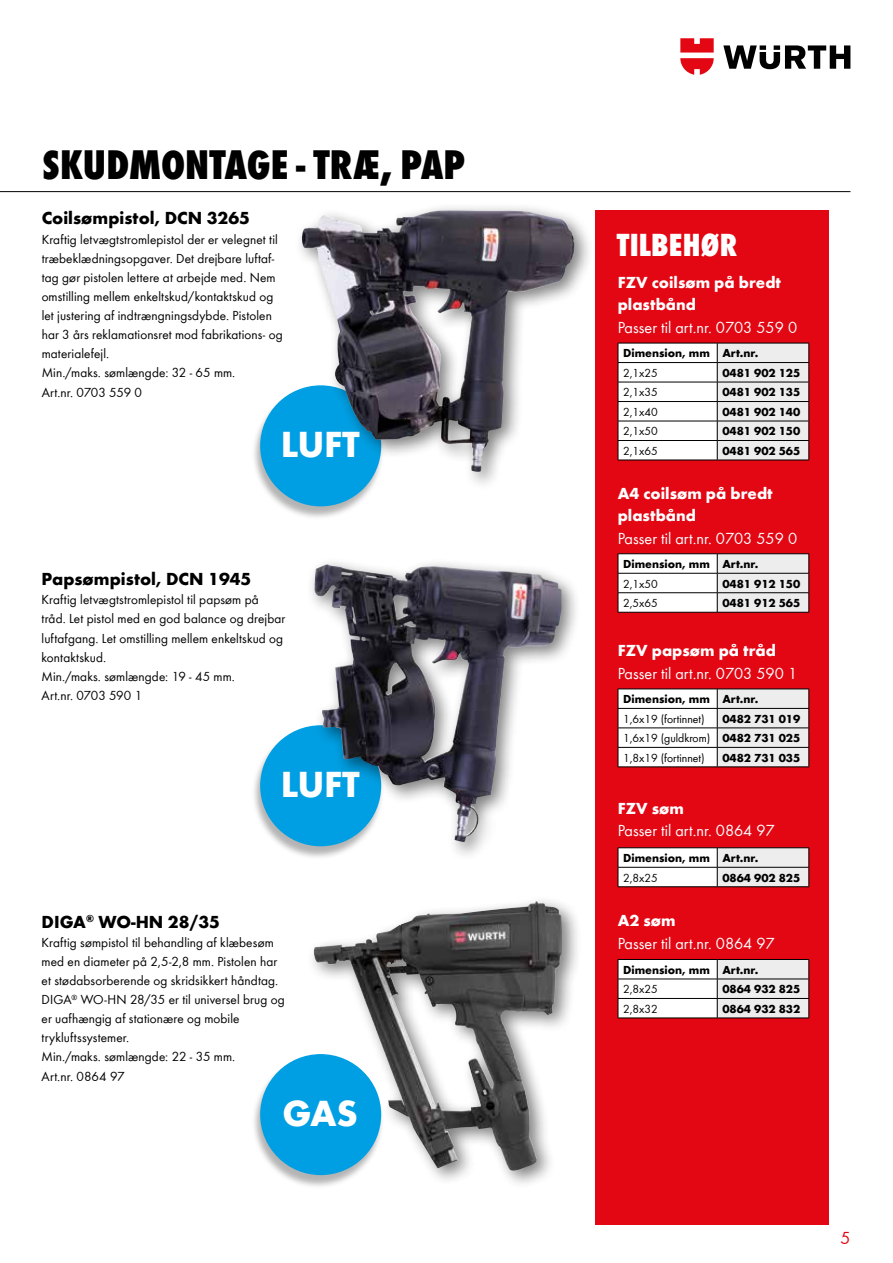
<style>
.page{position:relative;width:893px;height:1263px;background:#fff}
.page>*{position:absolute;margin:0;border:0;box-sizing:border-box;transform-origin:0 0}
.t1{font:42.75px "Wuerth Extra Bold Cond Caps";color:#000}
.t2{font:700 37.5px "Wuerth";letter-spacing:-.01em;color:#fff}
.t3{font:800 condensed 33px "Wuerth";letter-spacing:.005em;color:#fff}
.t4{font:700 18px "Wuerth";color:#000}
.t5{font:18px "Wuerth";color:#e30613}
.t6{font:16.5px "Wuerth";color:#fff}
.t7{font:700 16.5px/22.5px "Wuerth";color:#fff}
.t8{font:13.5px/19.2px "Wuerth";letter-spacing:.01em;color:#000}
.t9{font:700 12px "Wuerth";color:#000}
.t10{font:12px/19.5px "Wuerth";color:#000;text-align:justify}
.s1{font-weight:700}
</style>
<div class="page">
<svg style="left:723px;top:45px;width:127px;height:24px"></svg>
<svg style="left:680px;top:38px;width:34px;height:37px"></svg>
<hr style="left:0;top:191px;width:850px;height:1px;background:#000">
<div style="left:595px;top:210px;width:234px;height:1015px;background:#e30613"></div>
<svg style="left:618px;top:343px;width:192px;height:117px;background:#e6e5e5"></svg>
<hr style="left:618px;top:460px;width:99px;height:1px;background:#000">
<hr style="left:717px;top:460px;width:92px;height:1px;background:#000">
<hr style="left:618px;top:553px;width:99px;height:1px;background:#000">
<hr style="left:717px;top:553px;width:92px;height:1px;background:#000">
<svg style="left:618px;top:554px;width:192px;height:58px;background:#e8e7e7"></svg>
<hr style="left:618px;top:612px;width:99px;height:1px;background:#000">
<hr style="left:717px;top:612px;width:92px;height:1px;background:#000">
<svg style="left:618px;top:689px;width:192px;height:78px;background:#e4e4e4"></svg>
<hr style="left:618px;top:767px;width:99px;height:1px;background:#000">
<hr style="left:717px;top:767px;width:92px;height:1px;background:#000">
<hr style="left:618px;top:847px;width:99px;height:1px;background:#000">
<hr style="left:717px;top:847px;width:92px;height:1px;background:#000">
<svg style="left:618px;top:848px;width:192px;height:39px;background:#eae9e9"></svg>
<hr style="left:618px;top:886px;width:99px;height:1px;background:#000">
<hr style="left:717px;top:886px;width:92px;height:1px;background:#000">
<svg style="left:618px;top:959px;width:192px;height:59px;background:#e4e3e3"></svg>
<hr style="left:618px;top:1018px;width:99px;height:1px;background:#000">
<hr style="left:717px;top:1018px;width:92px;height:1px;background:#000">
<div style="left:251px;top:727px;width:133px;height:133px;background:#000;opacity:.3"></div>
<div style="left:260px;top:725px;width:121px;height:121px;background:#009fe3;border-radius:50%"></div>
<div style="left:251px;top:387px;width:133px;height:133px;background:#000;opacity:.3"></div>
<div style="left:260px;top:385px;width:121px;height:121px;background:#009fe3;border-radius:50%"></div>
<div style="left:251px;top:1055px;width:133px;height:134px;background:#000;opacity:.3"></div>
<div style="left:260px;top:1054px;width:121px;height:121px;background:#009fe3;border-radius:50%"></div>
<div style="left:294px;top:203px;width:300px;height:289px;background:#000;opacity:.5"></div>
<img style="left:302px;top:210px;width:150px;height:230px">
<div style="left:307px;top:557px;width:275px;height:304px;background:#000;opacity:.5"></div>
<img style="left:315px;top:564px;width:141px;height:238px">
<div style="left:306px;top:895px;width:276px;height:295px;background:#000;opacity:.5"></div>
<img style="left:314px;top:901px;width:222px;height:125px">
<h1 class="t1" style="left:43px;top:134px;width:424px">SKUDMONTAGE - TRÆ, PAP</h1>
<h3 class="t4" style="left:42px;top:205px;width:210px">Coilsømpistol, DCN 3265</h3>
<p class="t8" style="left:42px;top:229px;width:242px">Kraftig letvægtstromlepistol der er velegnet til træbeklædningsopgaver. Det drejbare luftaf&shy;tag gør pistolen lettere at arbejde med. Nem omstilling mellem enkeltskud/kontaktskud og let justering af indtrængningsdybde. Pistolen har 3 års reklamationsret mod fabrikations- og materialefejl.<br>Min./maks. sømlængde: 32 - 65 mm.<br>Art.nr. 0703 559 0</p>
<h2 class="t2" style="left:281px;top:417px;width:80px">LUFT</h2>
<h3 class="t4" style="left:42px;top:566px;width:211px">Papsømpistol, DCN 1945</h3>
<p class="t8" style="left:42px;top:589px;width:245px">Kraftig letvægtstromlepistol til papsøm på tråd. Let pistol med en god balance og drejbar luftafgang. Let omstilling mellem enkeltskud og kontaktskud.<br>Min./maks. sømlængde: 19 - 45 mm.<br>Art.nr. 0703 590 1</p>
<h2 class="t2" style="left:281px;top:757px;width:80px">LUFT</h2>
<h3 class="t4" style="left:42px;top:908px;width:180px">DIGA<sup>®</sup> WO-HN 28/35</h3>
<p class="t8" style="left:42px;top:932px;width:245px">Kraftig sømpistol til behandling af klæbesøm med en diameter på 2,5-2,8 mm. Pistolen har et stødabsorberende og skridsikkert håndtag.<br>DIGA<sup>®</sup> WO-HN 28/35 er til universel brug og er uafhængig af stationære og mobile trykluftssystemer.<br>Min./maks. sømlængde: 22 - 35 mm.<br>Art.nr. 0864 97</p>
<h2 class="t2" style="left:282px;top:1086px;width:77px">GAS</h2>
<h3 class="t3" style="left:617px;top:221px;width:122px">TILBEHØR</h3>
<p class="t7" style="left:618px;top:269px;width:165px">FZV coilsøm på bredt plastbånd</p>
<p class="t6" style="left:618px;top:316px;width:181px">Passer til art.nr. 0703 559 0</p>
<p class="t9" style="left:623px;top:345px;width:137px">Dimension, mm Art.nr.</p>
<p class="t10" style="left:623px;top:362px;width:36px">2,1x25</p>
<p class="t9" style="left:722px;top:364px;width:79px">0481 902 125</p>
<p class="t10" style="left:623px;top:382px;width:36px">2,1x35</p>
<p class="t9" style="left:722px;top:384px;width:79px">0481 902 135</p>
<p class="t10" style="left:623px;top:401px;width:36px">2,1x40</p>
<p class="t9" style="left:722px;top:403px;width:79px">0481 902 140</p>
<p class="t10" style="left:623px;top:421px;width:36px">2,1x50</p>
<p class="t9" style="left:722px;top:422px;width:79px">0481 902 150</p>
<p class="t10" style="left:623px;top:440px;width:36px">2,1x65</p>
<p class="t9" style="left:722px;top:442px;width:79px">0481 902 565</p>
<p class="t7" style="left:618px;top:480px;width:157px">A4 coilsøm på bredt plastbånd</p>
<p class="t6" style="left:618px;top:527px;width:181px">Passer til art.nr. 0703 559 0</p>
<p class="t9" style="left:623px;top:555px;width:137px">Dimension, mm Art.nr.</p>
<p class="t10" style="left:623px;top:573px;width:36px">2,1x50</p>
<p class="t9" style="left:722px;top:575px;width:79px">0481 912 150</p>
<p class="t10" style="left:623px;top:593px;width:36px">2,5x65</p>
<p class="t9" style="left:722px;top:594px;width:79px">0481 912 565</p>
<p class="t7" style="left:618px;top:638px;width:160px">FZV papsøm på tråd</p>
<p class="t6" style="left:618px;top:662px;width:181px">Passer til art.nr. 0703 590 1</p>
<p class="t9" style="left:623px;top:690px;width:137px">Dimension, mm Art.nr.</p>
<p class="t10" style="left:623px;top:708px;width:83px">1,6x19 (fortinnet)</p>
<p class="t10" style="left:623px;top:708px;width:179px;text-indent:99px"><span class="s1">0482 731 019<br></span>1,6x19 (guldkrom) <span class="s1">0482 731 025<br></span>1,8x19 (fortinnet)</p>
<p class="t9" style="left:722px;top:749px;width:79px">0482 731 035</p>
<p class="t7" style="left:618px;top:795px;width:68px">FZV søm</p>
<p class="t6" style="left:618px;top:819px;width:159px">Passer til art.nr. 0864 97</p>
<p class="t9" style="left:623px;top:849px;width:137px">Dimension, mm Art.nr.</p>
<p class="t10" style="left:623px;top:867px;width:36px">2,8x25</p>
<p class="t9" style="left:722px;top:869px;width:79px">0864 902 825</p>
<p class="t7" style="left:618px;top:908px;width:59px">A2 søm</p>
<p class="t6" style="left:618px;top:932px;width:159px">Passer til art.nr. 0864 97</p>
<p class="t9" style="left:623px;top:961px;width:137px">Dimension, mm Art.nr.</p>
<p class="t10" style="left:623px;top:979px;width:36px">2,8x25</p>
<p class="t9" style="left:722px;top:980px;width:79px">0864 932 825</p>
<p class="t10" style="left:623px;top:998px;width:36px">2,8x32</p>
<p class="t9" style="left:722px;top:1000px;width:79px">0864 932 832</p>
<h3 class="t5" style="left:840px;top:1225px;width:11px">5</h3>
</div>
